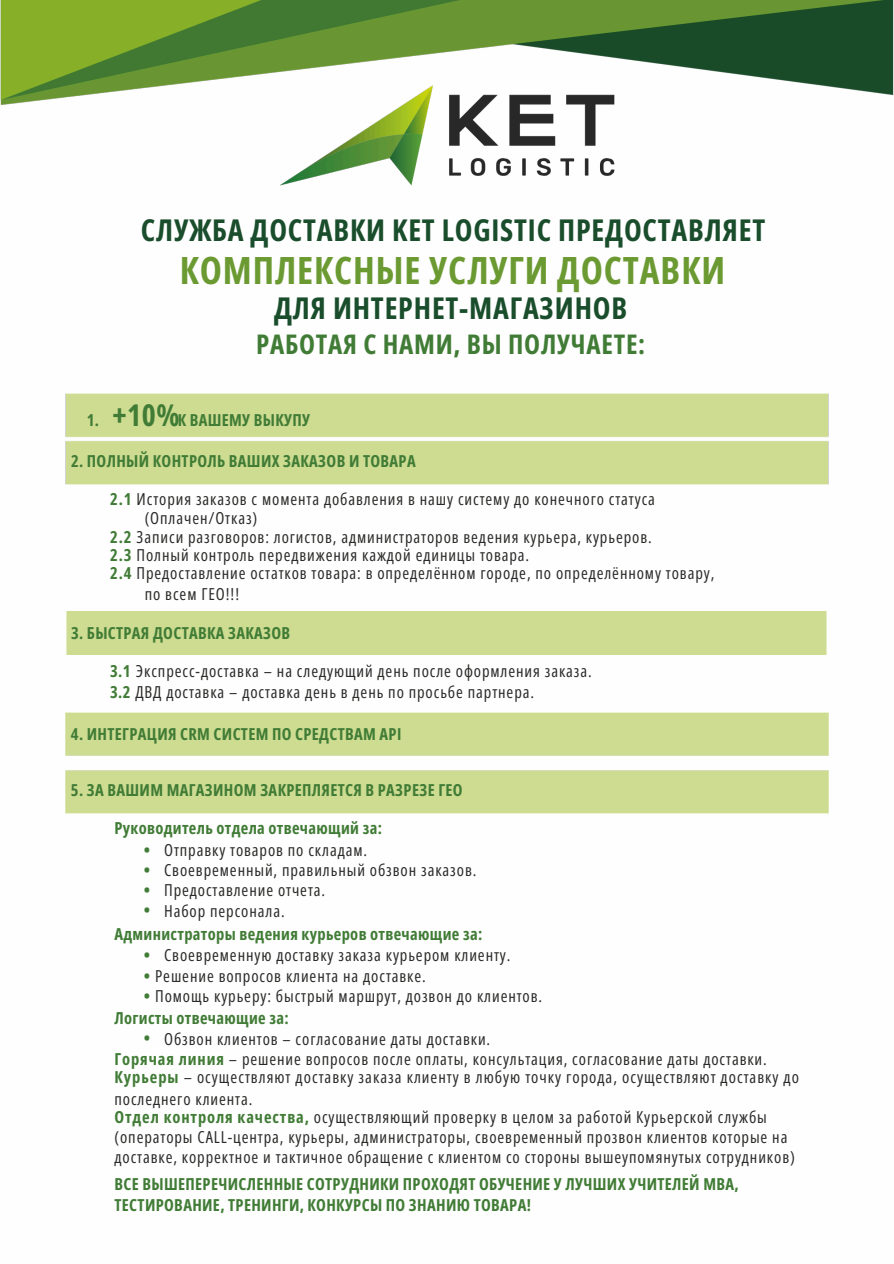
<style>
.page{position:relative;width:894px;height:1264px;background:#fff}
.page>*{position:absolute;margin:0;border:0;box-sizing:border-box;transform-origin:0 0}
.t1{font:700 37.5px "Open Sans Condensed";letter-spacing:.025em;color:#6b9a32}
.t2{font:700 30px "Open Sans Condensed";letter-spacing:.03em;color:#194d2b}
.t3{font:700 30px "Open Sans Condensed";color:#417c36}
.t4{font:700 27px "Open Sans Condensed";letter-spacing:.03em;color:#417c36}
.t5{font:16.5px/20.2px "Open Sans Condensed";letter-spacing:.055em;color:#2b2a29}
.t6{font:700 16.5px/20.2px "Open Sans Condensed";letter-spacing:.02em;color:#417c36}
.s1{font-weight:700;color:#417c36}
</style>
<div class="page">
<img style="left:0;top:0;width:893px;height:186px">
<p class="t2" style="left:141px;top:209px;width:625px">СЛУЖБА ДОСТАВКИ KET LOGISTIC ПРЕДОСТАВЛЯЕТ</p>
<p class="t1" style="left:180px;top:243px;width:546px">КОМПЛЕКСНЫЕ УСЛУГИ ДОСТАВКИ</p>
<p class="t2" style="left:274px;top:287px;width:354px">ДЛЯ ИНТЕРНЕТ-МАГАЗИНОВ</p>
<p class="t4" style="left:256px;top:325px;width:390px">РАБОТАЯ С НАМИ, ВЫ ПОЛУЧАЕТЕ:</p>
<p class="t3" style="left:112px;top:394px;width:69px">+10%</p>
<h4 class="t6" style="left:87px;top:409px;width:14px">1.</h4>
<h4 class="t6" style="left:178px;top:409px;width:134px">К ВАШЕМУ ВЫКУПУ</h4>
<p class="t6" style="left:71px;top:450px;width:346px">2. ПОЛНЫЙ КОНТРОЛЬ ВАШИХ ЗАКАЗОВ И ТОВАРА</p>
<p class="t5" style="left:110px;top:488px;width:546px"><span class="s1">2.1</span> История заказов с момента добавления в нашу систему до конечного статуса</p>
<p class="t5" style="left:145px;top:507px;width:114px">(Оплачен/Отказ)</p>
<h5 class="t5" style="left:110px;top:527px;width:605px;line-height:18px"><span class="s1">2.2</span> Записи разговоров: логистов, администраторов ведения курьера, курьеров.<br><span class="s1">2.3</span> Полный контроль передвижения каждой единицы товара.<br><span class="s1">2.4</span> Предоставление остатков товара: в определённом городе, по определённому товару,</h5>
<h5 class="t5" style="left:145px;top:583px;width:96px">по всем ГЕО!!!</h5>
<p class="t6" style="left:71px;top:622px;width:221px">3. БЫСТРАЯ ДОСТАВКА ЗАКАЗОВ</p>
<p class="t5" style="left:110px;top:660px;width:483px"><span class="s1">3.1</span> Экспресс-доставка – на следующий день после оформления заказа.</p>
<p class="t5" style="left:110px;top:681px;width:425px"><span class="s1">3.2</span> ДВД доставка – доставка день в день по просьбе партнера.</p>
<h5 class="t6" style="left:71px;top:723px;width:332px">4. ИНТЕГРАЦИЯ CRM СИСТЕМ ПО СРЕДСТВАМ API</h5>
<p class="t6" style="left:71px;top:779px;width:393px">5. ЗА ВАШИМ МАГАЗИНОМ ЗАКРЕПЛЯЕТСЯ В РАЗРЕЗЕ ГЕО</p>
<p class="t6" style="left:114px;top:817px;width:269px">Руководитель отдела отвечающий за:</p>
<h4 class="t6" style="left:144px;top:839px;width:8px;text-align:justify">• • • •</h4>
<h4 class="t5" style="left:164px;top:839px;width:314px">Отправку товаров по складам.<br>Своевременный, правильный обзвон заказов.<br>Предоставление отчета.<br>Набор персонала.</h4>
<h5 class="t6" style="left:114px;top:923px;width:369px">Администраторы ведения курьеров отвечающие за:</h5>
<p class="t6" style="left:144px;top:944px;width:8px">•</p>
<p class="t5" style="left:164px;top:944px;width:348px">Своевременную доставку заказа курьером клиенту.</p>
<p class="t5" style="left:144px;top:965px;width:283px"><span class="s1">•</span> Решение вопросов клиента на доставке.</p>
<p class="t5" style="left:144px;top:985px;width:399px"><span class="s1">•</span> Помощь курьеру: быстрый маршрут, дозвон до клиентов.</p>
<p class="t6" style="left:114px;top:1007px;width:176px">Логисты отвечающие за:</p>
<p class="t6" style="left:144px;top:1027px;width:8px">•</p>
<p class="t5" style="left:164px;top:1027px;width:327px">Обзвон клиентов – согласование даты доставки.</p>
<p class="t5" style="left:114px;top:1048px;width:653px"><span class="s1">Горячая линия</span> – решение вопросов после оплаты, консультация, согласование даты доставки.</p>
<p class="t5" style="left:114px;top:1066px;width:686px"><span class="s1">Курьеры</span> – осуществляют доставку заказа клиенту в любую точку города, осуществляют доставку до</p>
<p class="t5" style="left:114px;top:1088px;width:139px">последнего клиента.</p>
<p class="t5" style="left:114px;top:1106px;width:653px"><span class="s1">Отдел контроля качества,</span> осуществляющий проверку в целом за работой Курьерской службы</p>
<h5 class="t5" style="left:114px;top:1126px;width:674px">(операторы СALL-центра, курьеры, администраторы, своевременный прозвон клиентов которые на</h5>
<p class="t5" style="left:114px;top:1146px;width:681px">доставке, корректное и тактичное обращение с клиентом со стороны вышеупомянутых сотрудников)</p>
<p class="t6" style="left:114px;top:1173px;width:625px">ВСЕ ВЫШЕПЕРЕЧИСЛЕННЫЕ СОТРУДНИКИ ПРОХОДЯТ ОБУЧЕНИЕ У ЛУЧШИХ УЧИТЕЛЕЙ MBA,<br>ТЕСТИРОВАНИЕ, ТРЕНИНГИ, КОНКУРСЫ ПО ЗНАНИЮ ТОВАРА!</p>
</div>
